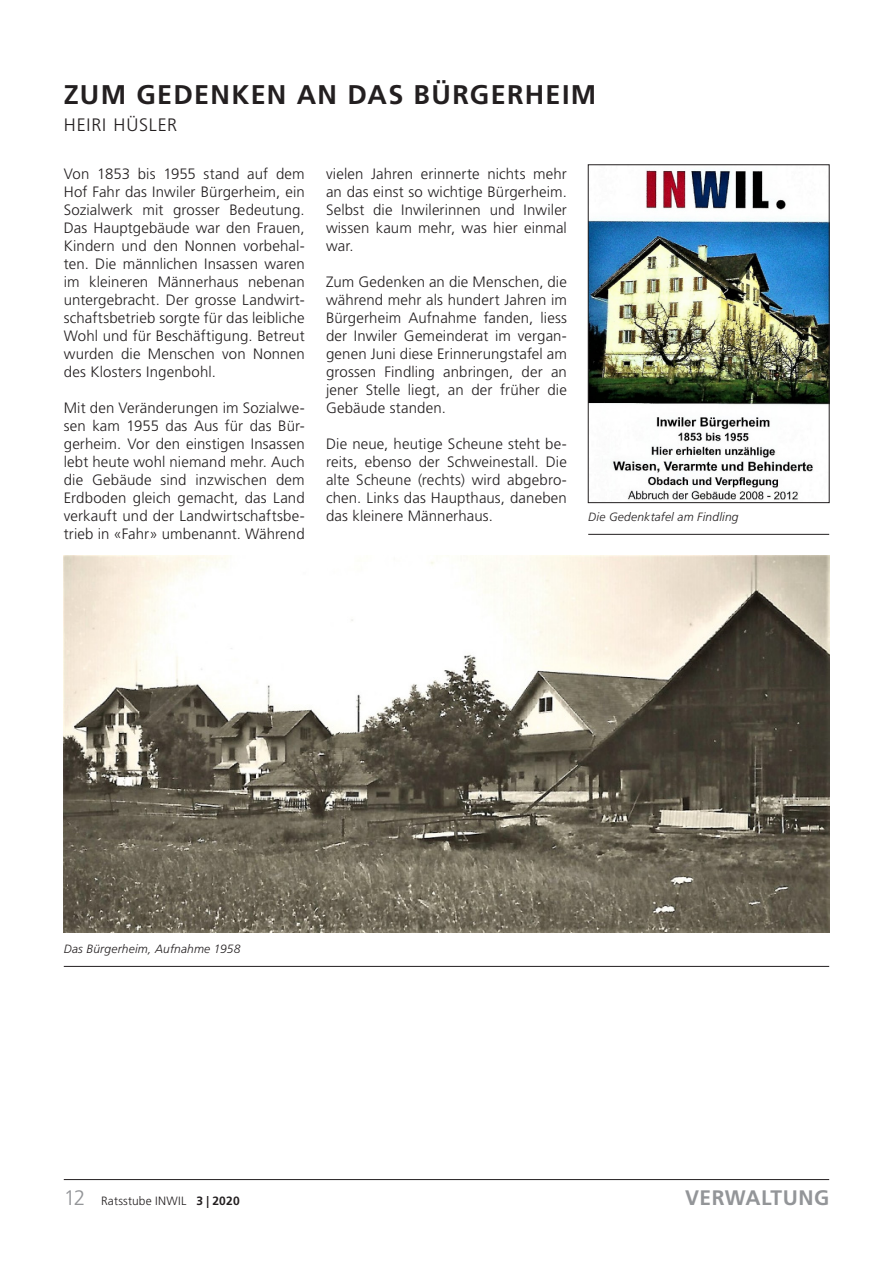
<style>
.page{position:relative;width:893px;height:1263px;background:#fff}
.page>*{position:absolute;margin:0;border:0;box-sizing:border-box;transform-origin:0 0}
.t1{font:700 27px "Frutiger LT Std";letter-spacing:.05em;color:#231f20}
.t2{font:700 21px "Frutiger LT Std";letter-spacing:.02em;color:#939598}
.t3{font:300 18px "Frutiger LT Std";letter-spacing:.05em;color:#231f20}
.t4{font:300 15px/18px "Frutiger LT Std";letter-spacing:.01em;color:#231f20;text-align:justify}
.t5{font:italic 300 12px "Frutiger LT Std";letter-spacing:.015em;color:#231f20}
.t6{font:300 12px "Frutiger LT Std";letter-spacing:.02em;color:#231f20}
.s1{font-size:21px;color:#939598}
.s2{font-weight:700}
</style>
<div class="page">
<hr style="left:64px;top:1179px;width:765px;height:1px;background:#231f20">
<img style="left:590px;top:170px;width:237px;height:330px">
<div style="left:588px;top:165px;width:241px;height:338px;border:1px solid #231f20"></div>
<hr style="left:588px;top:534px;width:241px;height:1px;background:#231f20">
<img style="left:64px;top:556px;width:765px;height:377px">
<hr style="left:64px;top:966px;width:765px;height:1px;background:#231f20">
<h1 class="t1" style="left:64px;top:79px;width:534px">ZUM GEDENKEN AN DAS BÜRGERHEIM</h1>
<p class="t3" style="left:64px;top:115px;width:115px">HEIRI HÜSLER</p>
<p class="t4" style="left:64px;top:165px;width:242px">Von 1853 bis 1955 stand auf dem Hof Fahr das Inwiler Bürgerheim, ein Sozialwerk mit grosser Bedeutung.<br>Das Hauptgebäude war den Frauen, Kindern und den Nonnen vorbehal&shy;ten. Die männlichen Insassen waren im kleineren Männerhaus nebenan untergebracht. Der grosse Landwirt&shy;schaftsbetrieb sorgte für das leibliche Wohl und für Beschäftigung. Betreut wurden die Menschen von Nonnen des Klosters Ingenbohl.</p>
<p class="t4" style="left:64px;top:399px;width:242px">Mit den Veränderungen im Sozialwe&shy;sen kam 1955 das Aus für das Bür&shy;gerheim. Vor den einstigen Insassen lebt heute wohl niemand mehr. Auch die Gebäude sind inzwischen dem Erdboden gleich gemacht, das Land verkauft und der Landwirtschaftsbe&shy;trieb in «Fahr» umbenannt. Während</p>
<p class="t4" style="left:326px;top:165px;width:242px">vielen Jahren erinnerte nichts mehr an das einst so wichtige Bürgerheim.<br>Selbst die Inwilerinnen und Inwiler wissen kaum mehr, was hier einmal war.</p>
<p class="t4" style="left:326px;top:273px;width:242px">Zum Gedenken an die Menschen, die während mehr als hundert Jahren im Bürgerheim Aufnahme fanden, liess der Inwiler Gemeinderat im vergan&shy;genen Juni diese Erinnerungstafel am grossen Findling anbringen, der an jener Stelle liegt, an der früher die Gebäude standen.</p>
<p class="t4" style="left:326px;top:435px;width:242px">Die neue, heutige Scheune steht be&shy;reits, ebenso der Schweinestall. Die alte Scheune (rechts) wird abgebro&shy;chen. Links das Haupthaus, daneben das kleinere Männerhaus.</p>
<p class="t5" style="left:588px;top:510px;width:152px">Die Gedenktafel am Findling</p>
<p class="t5" style="left:64px;top:942px;width:178px">Das Bürgerheim, Aufnahme 1958</p>
<p class="t6" style="left:64px;top:1194px;width:177px"><span class="s1">12</span> Ratsstube INWIL <span class="s2">3 | 2020</span></p>
<h2 class="t2" style="left:685px;top:1186px;width:145px">VERWALTUNG</h2>
</div>
